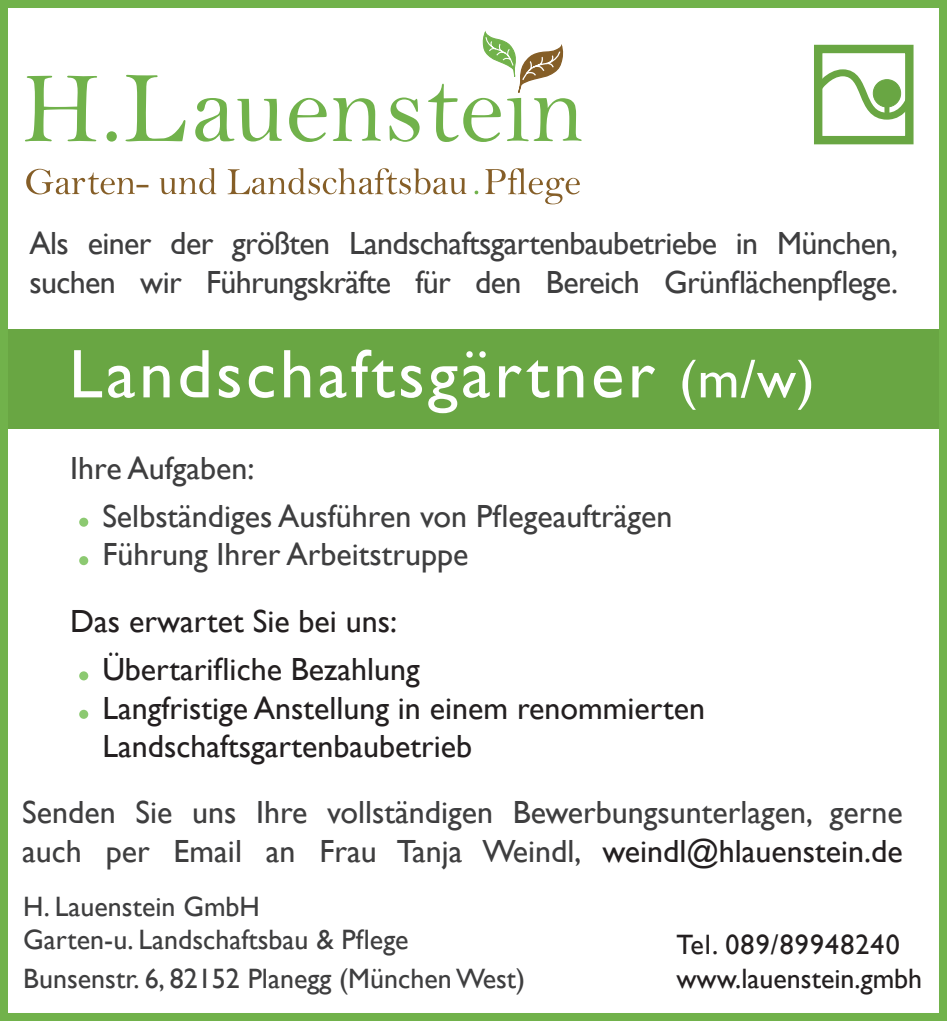
<style>
.page{position:relative;width:947px;height:1021px;background:#fff}
.page>*{position:absolute;margin:0;border:0;box-sizing:border-box;transform-origin:0 0}
.t1{font:69.2px "Gill Sans";letter-spacing:.05em;color:#fff}
.t2{font:32px/48px "Gill Sans";color:#3e3e3f}
.t3{font:32px/48px "Gill Sans";color:#231f20}
.t4{font:32px/38.4px "Gill Sans";letter-spacing:-.02em;color:#3e3e3f}
.t5{font:28px/33.6px "Gill Sans";color:#3e3e3f}
.t6{font:28px/33.6px "Gill Sans";color:#231f20}
.s1{font-size:54.4px}
.s2{color:#231f20}
</style>
<div class="page">
<svg style="left:26px;top:168px;width:440px;height:26px"></svg>
<svg style="left:474px;top:190px;width:4px;height:4px"></svg>
<svg style="left:485px;top:168px;width:95px;height:36px"></svg>
<svg style="left:25px;top:76px;width:72px;height:65px"></svg>
<svg style="left:107px;top:131px;width:10px;height:11px"></svg>
<svg style="left:125px;top:75px;width:60px;height:66px"></svg>
<svg style="left:195px;top:98px;width:87px;height:44px"></svg>
<svg style="left:289px;top:98px;width:38px;height:44px"></svg>
<svg style="left:333px;top:98px;width:48px;height:43px"></svg>
<svg style="left:389px;top:97px;width:31px;height:45px"></svg>
<svg style="left:428px;top:32px;width:154px;height:110px"></svg>
<div style="left:79px;top:517px;width:9px;height:9px;background:#8cc971;border-radius:50%"></div>
<div style="left:79px;top:556px;width:9px;height:9px;background:#8cc971;border-radius:50%"></div>
<div style="left:79px;top:671px;width:9px;height:9px;background:#8cc971;border-radius:50%"></div>
<div style="left:79px;top:709px;width:9px;height:9px;background:#8cc971;border-radius:50%"></div>
<div style="left:0;top:329px;width:947px;height:99px;background:#69a643"></div>
<div style="left:814px;top:45px;width:99px;height:99px;border:8px solid #69a643"></div>
<svg style="left:814px;top:66px;width:99px;height:57px"></svg>
<div style="left:884px;top:102px;width:5px;height:14px;background:#69a643"></div>
<div style="left:873px;top:80px;width:27px;height:27px;background:#69a643;border-radius:50%"></div>
<div style="left:873px;top:79px;width:28px;height:28px;border:1px solid #69a643;border-radius:50%"></div>
<div style="left:0;top:0;width:947px;height:1020px;border:8px solid #71b24b"></div>
<p class="t4" style="left:29px;top:225px;width:870px">Als einer der größten Landschaftsgartenbaubetriebe in München, suchen wir Führungskräfte für den Bereich Grünflächenpflege.</p>
<h1 class="t1" style="left:69px;top:334px;width:747px">Landschaftsgärtner <span class="s1">(m/w)</span></h1>
<p class="t2" style="left:102px;top:444px;width:572px;text-indent:-32px">Ihre Aufgaben:<br>Selbständiges Ausführen von Pflegeaufträgen</p>
<p class="t2" style="left:102px;top:531px;width:367px">Führung Ihrer Arbeitstruppe</p>
<p class="t3" style="left:102px;top:598px;width:319px;text-indent:-32px">Das erwartet Sie bei uns:<br>Übertarifliche Bezahlung</p>
<p class="t3" style="left:102px;top:689px;width:604px;line-height:38.4px">Langfristige Anstellung in einem renommierten<br>Landschaftsgartenbaubetrieb</p>
<p class="t2" style="left:22px;top:793px;width:882px;line-height:38.4px">Senden Sie uns Ihre vollständigen Bewerbungsunterlagen, gerne auch per Email an Frau Tanja Weindl, <span class="s2">weindl@hlauenstein.de</span></p>
<p class="t5" style="left:23px;top:889px;width:387px">H. Lauenstein GmbH<br>Garten-u. Landschaftsbau &amp; Pflege</p>
<p class="t5" style="left:23px;top:961px;width:503px">Bunsenstr. 6, 82152 Planegg (MünchenWest)</p>
<p class="t6" style="left:676px;top:928px;width:247px">Tel. 089/89948240 www.lauenstein.gmbh</p>
</div>
